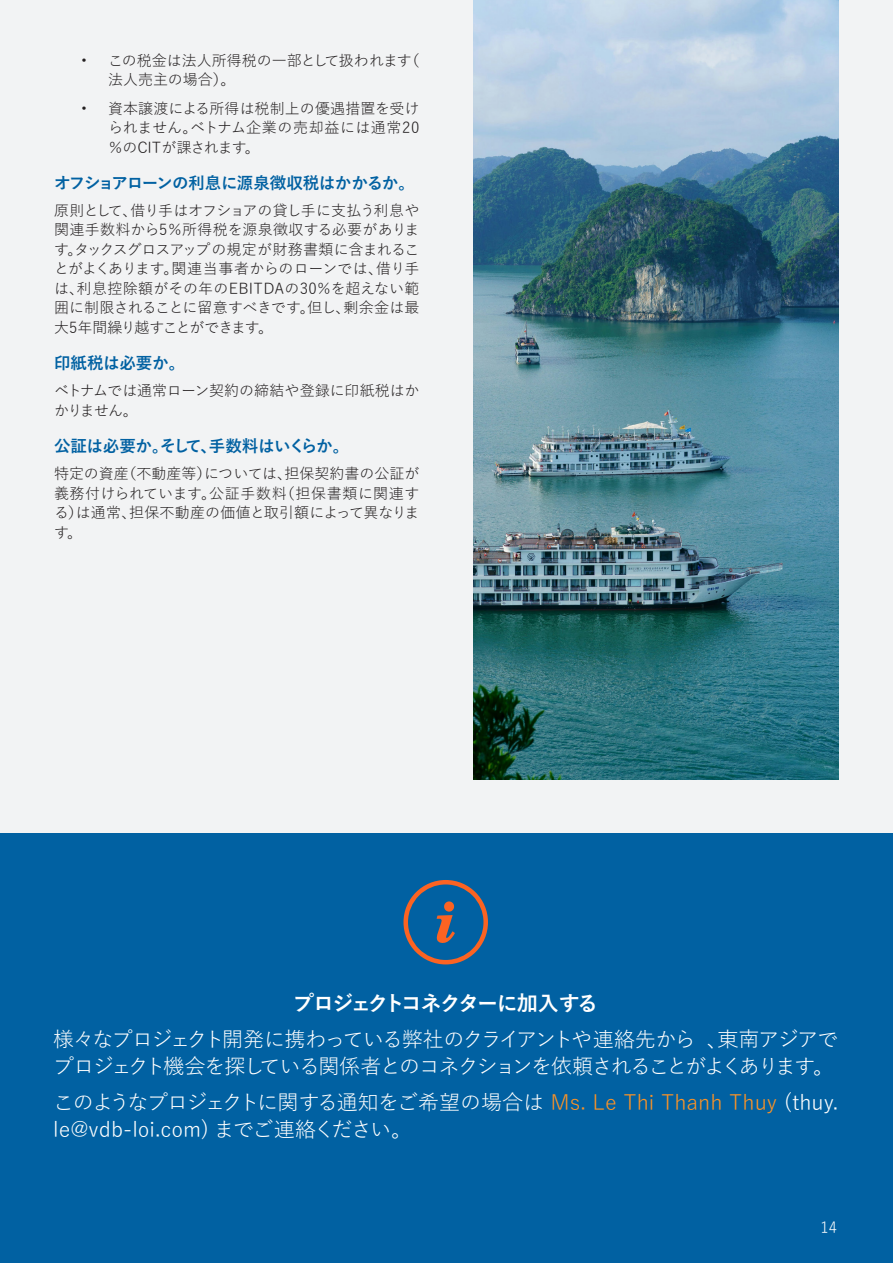
<style>
.page{position:relative;width:893px;height:1263px;background:#fff}
.page>*{position:absolute;margin:0;border:0;box-sizing:border-box;transform-origin:0 0}
.t1{font:21px/27px "Yu Gothic";letter-spacing:-.06em;color:#fff}
.t2{font:21px/27px "Yu Gothic";color:#fff}
.t3{font:700 21px "Yu Gothic";letter-spacing:-.09em;color:#fff}
.t4{font:700 16.5px "Yu Gothic";letter-spacing:-.02em;color:#0161a2}
.t5{font:700 16.5px "Yu Gothic";letter-spacing:-.045em;color:#0161a2}
.t6{font:15px/19.5px "Yu Gothic";color:#231f20;text-align:justify}
.t7{font:15px "Yu Gothic";color:#fff}
.s1{color:#fd9325}
</style>
<div class="page">
<div style="left:0;top:0;width:893px;height:833px;background:#f2f3f4"></div>
<img style="left:474px;top:0;width:365px;height:780px">
<div style="left:0;top:833px;width:893px;height:429px;background:#0161a2"></div>
<svg style="left:403px;top:880px;width:85px;height:84px"></svg>
<p class="t6" style="left:108px;top:48px;width:313px;text-indent:-27px">• この税金は法人所得税の一部として扱われます（法人売主の場合）。</p>
<p class="t6" style="left:108px;top:96px;width:313px;text-indent:-27px">• 資本譲渡による所得は税制上の優遇措置を受けられません。ベトナム企業の売却益には通常20％のCITが課されます。</p>
<p class="t5" style="left:54px;top:174px;width:362px">オフショアローンの利息に源泉徴収税はかかるか。</p>
<p class="t6" style="left:54px;top:199px;width:367px">原則として、借り手はオフショアの貸し手に支払う利息や関連手数料から5％所得税を源泉徴収する必要があります。タックスグロスアップの規定が財務書類に含まれることがよくあります。関連当事者からのローンでは、借り手は、利息控除額がその年のEBITDAの30％を超えない範囲に制限されることに留意すべきです。但し、剰余金は最大5年間繰り越すことができます。</p>
<p class="t4" style="left:54px;top:354px;width:133px">印紙税は必要か。</p>
<p class="t6" style="left:54px;top:379px;width:367px">ベトナムでは通常ローン契約の締結や登録に印紙税はかかりません。</p>
<p class="t4" style="left:54px;top:437px;width:297px">公証は必要か。そして、手数料はいくらか。</p>
<p class="t6" style="left:54px;top:462px;width:367px">特定の資産（不動産等）については、担保契約書の公証が義務付けられています。公証手数料（担保書類に関連する）は通常、担保不動産の価値と取引額によって異なります。</p>
<p class="t3" style="left:293px;top:992px;width:306px">プロジェクトコネクターに加入する</p>
<p class="t1" style="left:53px;top:1023px;width:786px">様々なプロジェクト開発に携わっている弊社のクライアントや連絡先から、東南アジアでプロジェクト機会を探している関係者とのコネクションを依頼されることがよくあります。</p>
<p class="t2" style="left:53px;top:1086px;width:786px">このようなプロジェクトに関する通知をご希望の場合は <span class="s1">Ms. Le Thi Thanh Thuy</span> (thuy. le@vdb-loi.com) までご連絡ください。</p>
<p class="t7" style="left:820px;top:1214px;width:18px">14</p>
</div>
